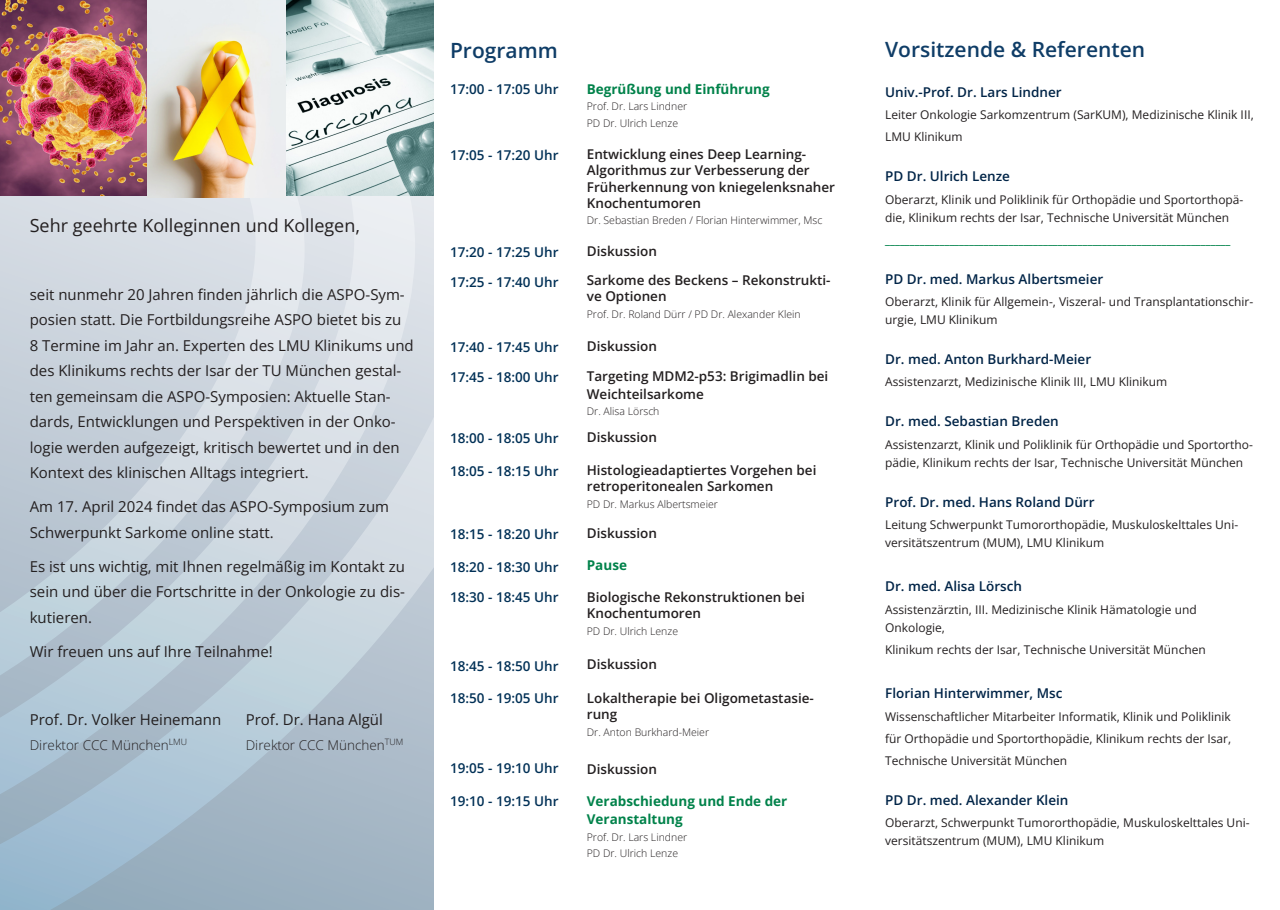
<style>
.page{position:relative;width:1280px;height:910px;background:#fff}
.page>*{position:absolute;margin:0;border:0;box-sizing:border-box;transform-origin:0 0}
.t1{font:600 21px "Open Sans";color:#0f3d67}
.t2{font:18px "Open Sans";color:#231f20}
.t3{font:15px/25.5px "Open Sans";color:#231f20}
.t4{font:600 13.5px/16.2px "Open Sans";color:#231f20}
.t5{font:600 13.5px "Open Sans";color:#003056}
.t6{font:600 13.5px "Open Sans";color:#002447}
.t7{font:700 13.5px/18px "Open Sans";color:#01824a}
.t8{font:300 13.5px "Open Sans";color:#231f20}
.t9{font:12px/18px "Open Sans";color:#231f20}
.t10{font:700 12px "Open Sans";color:#01824a}
.t11{font:300 10.5px/16.5px "Open Sans";color:#231f20}
</style>
<div class="page">
<svg style="left:0;top:196px;width:434px;height:714px"></svg>
<svg style="left:0;top:196px;width:306px;height:584px"></svg>
<img style="left:0;top:0;width:148px;height:196px">
<img style="left:285px;top:0;width:149px;height:196px">
<img style="left:148px;top:0;width:137px;height:198px">
<h2 class="t2" style="left:30px;top:213px;width:332px">Sehr geehrte Kolleginnen und Kollegen,</h2>
<p class="t3" style="left:30px;top:281px;width:385px">seit nunmehr 20 Jahren finden jährlich die ASPO-Sym&shy;posien statt. Die Fortbildungsreihe ASPO bietet bis zu 8 Termine im Jahr an. Experten des LMU Klinikums und des Klinikums rechts der Isar der TU München gestal&shy;ten gemeinsam die ASPO-Symposien: Aktuelle Stan&shy;dards, Entwicklungen und Perspektiven in der Onko&shy;logie werden aufgezeigt, kritisch bewertet und in den Kontext des klinischen Alltags integriert.</p>
<p class="t3" style="left:30px;top:494px;width:361px">Am 17. April 2024 findet das ASPO-Symposium zum<br>Schwerpunkt Sarkome online statt.</p>
<p class="t3" style="left:30px;top:553px;width:377px;text-align:justify">Es ist uns wichtig, mit Ihnen regelmäßig im Kontakt zu sein und über die Fortschritte in der Onkologie zu dis&shy;kutieren.</p>
<p class="t3" style="left:30px;top:638px;width:245px">Wir freuen uns auf Ihre Teilnahme!</p>
<p class="t3" style="left:30px;top:706px;width:193px">Prof. Dr. Volker Heinemann</p>
<p class="t3" style="left:246px;top:706px;width:139px">Prof. Dr. Hana Algül</p>
<p class="t8" style="left:30px;top:736px;width:159px">Direktor CCC München<sup>LMU</sup></p>
<p class="t8" style="left:246px;top:736px;width:159px">Direktor CCC München<sup>TUM</sup></p>
<h1 class="t1" style="left:450px;top:36px;width:109px">Programm</h1>
<p class="t5" style="left:450px;top:79px;width:110px">17:00 - 17:05 Uhr</p>
<p class="t5" style="left:450px;top:145px;width:110px">17:05 - 17:20 Uhr</p>
<p class="t5" style="left:450px;top:243px;width:110px">17:20 - 17:25 Uhr</p>
<p class="t5" style="left:450px;top:273px;width:110px">17:25 - 17:40 Uhr</p>
<p class="t5" style="left:450px;top:337px;width:110px">17:40 - 17:45 Uhr</p>
<p class="t5" style="left:450px;top:367px;width:110px">17:45 - 18:00 Uhr</p>
<p class="t5" style="left:450px;top:429px;width:110px">18:00 - 18:05 Uhr</p>
<p class="t5" style="left:450px;top:462px;width:110px">18:05 - 18:15 Uhr</p>
<p class="t5" style="left:450px;top:525px;width:110px">18:15 - 18:20 Uhr</p>
<p class="t5" style="left:450px;top:558px;width:110px">18:20 - 18:30 Uhr</p>
<p class="t5" style="left:450px;top:588px;width:110px">18:30 - 18:45 Uhr</p>
<p class="t5" style="left:450px;top:657px;width:110px">18:45 - 18:50 Uhr</p>
<p class="t5" style="left:450px;top:688px;width:110px">18:50 - 19:05 Uhr</p>
<p class="t5" style="left:450px;top:759px;width:110px">19:05 - 19:10 Uhr</p>
<p class="t5" style="left:450px;top:792px;width:110px">19:10 - 19:15 Uhr</p>
<p class="t7" style="left:587px;top:79px;width:184px">Begrüßung und Einführung</p>
<p class="t11" style="left:587px;top:98px;width:102px">Prof. Dr. Lars Lindner<br>PD Dr. Ulrich Lenze</p>
<p class="t4" style="left:587px;top:146px;width:250px">Entwicklung eines Deep Learning-<br>Algorithmus zur Verbesserung der<br>Früherkennung von kniegelenksnaher<br>Knochentumoren</p>
<p class="t11" style="left:587px;top:212px;width:237px">Dr. Sebastian Breden / Florian Hinterwimmer, Msc</p>
<p class="t4" style="left:587px;top:235px;width:245px;line-height:29.7px">Diskussion<br>Sarkome des Beckens – Rekonstrukti-</p>
<p class="t4" style="left:587px;top:288px;width:81px">ve Optionen</p>
<p class="t11" style="left:587px;top:306px;width:215px">Prof. Dr. Roland Dürr / PD Dr. Alexander Klein</p>
<p class="t4" style="left:587px;top:338px;width:72px">Diskussion</p>
<p class="t4" style="left:587px;top:367px;width:243px;line-height:18px">Targeting MDM2-p53: Brigimadlin bei<br>Weichteilsarkome</p>
<p class="t11" style="left:587px;top:403px;width:74px">Dr. Alisa Lörsch</p>
<p class="t4" style="left:587px;top:429px;width:72px">Diskussion</p>
<p class="t4" style="left:587px;top:462px;width:231px">Histologieadaptiertes Vorgehen bei retroperitonealen Sarkomen</p>
<p class="t11" style="left:587px;top:495px;width:133px">PD Dr. Markus Albertsmeier</p>
<p class="t4" style="left:587px;top:525px;width:72px">Diskussion</p>
<p class="t7" style="left:587px;top:555px;width:42px">Pause</p>
<p class="t4" style="left:587px;top:589px;width:220px">Biologische Rekonstruktionen bei<br>Knochentumoren</p>
<p class="t11" style="left:587px;top:622px;width:93px">PD Dr. Ulrich Lenze</p>
<p class="t4" style="left:587px;top:656px;width:72px">Diskussion</p>
<p class="t4" style="left:587px;top:690px;width:229px">Lokaltherapie bei Oligometastasie&shy;rung</p>
<p class="t11" style="left:587px;top:723px;width:124px">Dr. Anton Burkhard-Meier</p>
<p class="t4" style="left:587px;top:761px;width:72px">Diskussion</p>
<p class="t7" style="left:587px;top:792px;width:202px">Verabschiedung und Ende der<br>Veranstaltung</p>
<p class="t11" style="left:587px;top:828px;width:102px">Prof. Dr. Lars Lindner<br>PD Dr. Ulrich Lenze</p>
<h1 class="t1" style="left:885px;top:35px;width:261px">Vorsitzende &amp; Referenten</h1>
<p class="t6" style="left:885px;top:83px;width:178px">Univ.-Prof. Dr. Lars Lindner</p>
<p class="t9" style="left:885px;top:103px;width:370px;line-height:22.2px">Leiter Onkologie Sarkomzentrum (SarKUM), Medizinische Klinik III,<br>LMU Klinikum</p>
<p class="t6" style="left:885px;top:167px;width:126px">PD Dr. Ulrich Lenze</p>
<p class="t9" style="left:885px;top:190px;width:360px">Oberarzt, Klinik und Poliklinik für Orthopädie und Sportorthopä&shy;die, Klinikum rechts der Isar, Technische Universität München</p>
<p class="t10" style="left:885px;top:231px;width:347px">______________________________________________________________________</p>
<p class="t6" style="left:885px;top:270px;width:220px">PD Dr. med. Markus Albertsmeier</p>
<p class="t9" style="left:885px;top:292px;width:370px">Oberarzt, Klinik für Allgemein-, Viszeral- und Transplantationschir&shy;urgie, LMU Klinikum</p>
<p class="t6" style="left:885px;top:350px;width:207px">Dr. med. Anton Burkhard-Meier</p>
<p class="t9" style="left:885px;top:373px;width:284px">Assistenzarzt, Medizinische Klinik III, LMU Klinikum</p>
<p class="t6" style="left:885px;top:412px;width:175px">Dr. med. Sebastian Breden</p>
<p class="t9" style="left:885px;top:435px;width:369px">Assistenzarzt, Klinik und Poliklinik für Orthopädie und Sportortho&shy;pädie, Klinikum rechts der Isar, Technische Universität München</p>
<p class="t6" style="left:885px;top:492px;width:211px">Prof. Dr. med. Hans Roland Dürr</p>
<p class="t9" style="left:885px;top:515px;width:354px">Leitung Schwerpunkt Tumororthopädie, Muskuloskelttales Uni&shy;versitätszentrum (MUM), LMU Klinikum</p>
<p class="t6" style="left:885px;top:577px;width:138px">Dr. med. Alisa Lörsch</p>
<p class="t9" style="left:885px;top:600px;width:313px">Assistenzärztin, III. Medizinische Klinik Hämatologie und<br>Onkologie,</p>
<p class="t9" style="left:885px;top:640px;width:322px">Klinikum rechts der Isar, Technische Universität München</p>
<p class="t6" style="left:885px;top:684px;width:179px">Florian Hinterwimmer, Msc</p>
<p class="t9" style="left:885px;top:705px;width:348px;line-height:22.2px;text-align:justify">Wissenschaftlicher Mitarbeiter Informatik, Klinik und Poliklinik für Orthopädie und Sportorthopädie, Klinikum rechts der Isar, Technische Universität München</p>
<p class="t6" style="left:885px;top:791px;width:185px">PD Dr. med. Alexander Klein</p>
<p class="t9" style="left:885px;top:814px;width:366px">Oberarzt, Schwerpunkt Tumororthopädie, Muskuloskelttales Uni&shy;versitätszentrum (MUM), LMU Klinikum</p>
</div>
